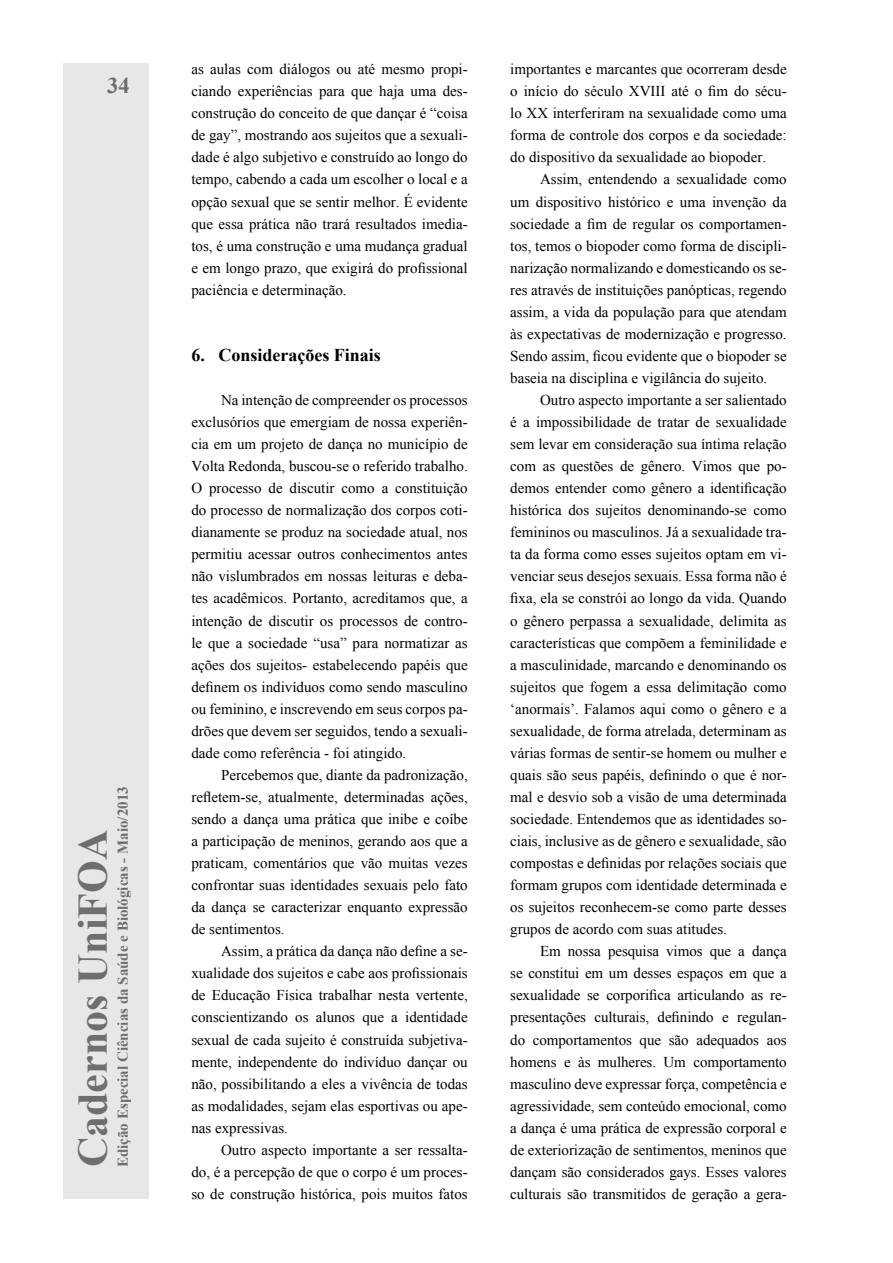
<style>
.page{position:relative;width:893px;height:1263px;background:#fff}
.page>*{position:absolute;margin:0;border:0;box-sizing:border-box;transform-origin:0 0}
.t1{font:700 42px "Times New Roman";color:#6d6e71}
.t2{font:700 22.5px "Times New Roman";color:#6d6e71}
.t3{font:700 18px "Times New Roman";color:#000}
.t4{font:15px/22px "Times New Roman";color:#000;text-align:justify}
.t5{font:700 15px "Times New Roman";color:#6d6e71}
</style>
<div class="page">
<div style="left:64px;top:64px;width:85px;height:1135px;background:#e6e7e8"></div>
<h2 class="t2" style="left:107px;top:70px;width:24px">34</h2>
<h1 class="t1" style="left:64px;top:1167px;width:339px;rotate:-90deg">Cadernos UniFOA</h1>
<p class="t5" style="left:113px;top:1167px;width:382px;rotate:-90deg">Edição Especial Ciências da Saúde e Biológicas - Maio/2013</p>
<p class="t4" style="left:191px;top:58px;width:278px">as aulas com diálogos ou até mesmo propi&shy;ciando experiências para que haja uma des&shy;construção do conceito de que dançar é “coisa de gay”, mostrando aos sujeitos que a sexuali&shy;dade é algo subjetivo e construído ao longo do tempo, cabendo a cada um escolher o local e a opção sexual que se sentir melhor. É evidente que essa prática não trará resultados imedia&shy;tos, é uma construção e uma mudança gradual e em longo prazo, que exigirá do profissional paciência e determinação.</p>
<p class="t3" style="left:191px;top:342px;width:191px">6. Considerações Finais</p>
<p class="t4" style="left:191px;top:389px;width:278px;text-indent:30px">Na intenção de compreender os processos exclusórios que emergiam de nossa experiên&shy;cia em um projeto de dança no município de Volta Redonda, buscou-se o referido trabalho.<br>O processo de discutir como a constituição do processo de normalização dos corpos coti&shy;dianamente se produz na sociedade atual, nos permitiu acessar outros conhecimentos antes não vislumbrados em nossas leituras e deba&shy;tes acadêmicos. Portanto, acreditamos que, a intenção de discutir os processos de contro&shy;le que a sociedade “usa” para normatizar as ações dos sujeitos- estabelecendo papéis que definem os indivíduos como sendo masculino ou feminino, e inscrevendo em seus corpos pa&shy;drões que devem ser seguidos, tendo a sexuali&shy;dade como referência - foi atingido.</p>
<p class="t4" style="left:191px;top:764px;width:278px;text-indent:30px">Percebemos que, diante da padronização, refletem-se, atualmente, determinadas ações, sendo a dança uma prática que inibe e coíbe a participação de meninos, gerando aos que a praticam, comentários que vão muitas vezes confrontar suas identidades sexuais pelo fato da dança se caracterizar enquanto expressão de sentimentos.</p>
<p class="t4" style="left:191px;top:940px;width:278px;text-indent:30px">Assim, a prática da dança não define a se&shy;xualidade dos sujeitos e cabe aos profissionais de Educação Física trabalhar nesta vertente, conscientizando os alunos que a identidade sexual de cada sujeito é construída subjetiva&shy;mente, independente do indivíduo dançar ou não, possibilitando a eles a vivência de todas as modalidades, sejam elas esportivas ou ape&shy;nas expressivas.</p>
<p class="t4" style="left:191px;top:1138px;width:278px;text-indent:30px">Outro aspecto importante a ser ressalta&shy;do, é a percepção de que o corpo é um proces&shy;so de construção histórica, pois muitos fatos</p>
<p class="t4" style="left:510px;top:58px;width:278px">importantes e marcantes que ocorreram desde o início do século XVIII até o fim do sécu&shy;lo XX interferiram na sexualidade como uma forma de controle dos corpos e da sociedade: do dispositivo da sexualidade ao biopoder.</p>
<p class="t4" style="left:510px;top:168px;width:278px;text-indent:30px">Assim, entendendo a sexualidade como um dispositivo histórico e uma invenção da sociedade a fim de regular os comportamen&shy;tos, temos o biopoder como forma de discipli&shy;narização normalizando e domesticando os se&shy;res através de instituições panópticas, regendo assim, a vida da população para que atendam às expectativas de modernização e progresso.<br>Sendo assim, ficou evidente que o biopoder se baseia na disciplina e vigilância do sujeito.</p>
<p class="t4" style="left:510px;top:389px;width:278px;text-indent:30px">Outro aspecto importante a ser salientado é a impossibilidade de tratar de sexualidade sem levar em consideração sua íntima relação com as questões de gênero. Vimos que po&shy;demos entender como gênero a identificação histórica dos sujeitos denominando-se como femininos ou masculinos. Já a sexualidade tra&shy;ta da forma como esses sujeitos optam em vi&shy;venciar seus desejos sexuais. Essa forma não é fixa, ela se constrói ao longo da vida. Quando o gênero perpassa a sexualidade, delimita as características que compõem a feminilidade e a masculinidade, marcando e denominando os sujeitos que fogem a essa delimitação como ‘anormais’. Falamos aqui como o gênero e a sexualidade, de forma atrelada, determinam as várias formas de sentir-se homem ou mulher e quais são seus papéis, definindo o que é nor&shy;mal e desvio sob a visão de uma determinada sociedade. Entendemos que as identidades so&shy;ciais, inclusive as de gênero e sexualidade, são compostas e definidas por relações sociais que formam grupos com identidade determinada e os sujeitos reconhecem-se como parte desses grupos de acordo com suas atitudes.</p>
<p class="t4" style="left:510px;top:940px;width:278px;text-indent:30px">Em nossa pesquisa vimos que a dança se constitui em um desses espaços em que a sexualidade se corporifica articulando as re&shy;presentações culturais, definindo e regulan&shy;do comportamentos que são adequados aos homens e às mulheres. Um comportamento masculino deve expressar força, competência e agressividade, sem conteúdo emocional, como a dança é uma prática de expressão corporal e de exteriorização de sentimentos, meninos que dançam são considerados gays. Esses valores culturais são transmitidos de geração a gera-</p>
</div>
